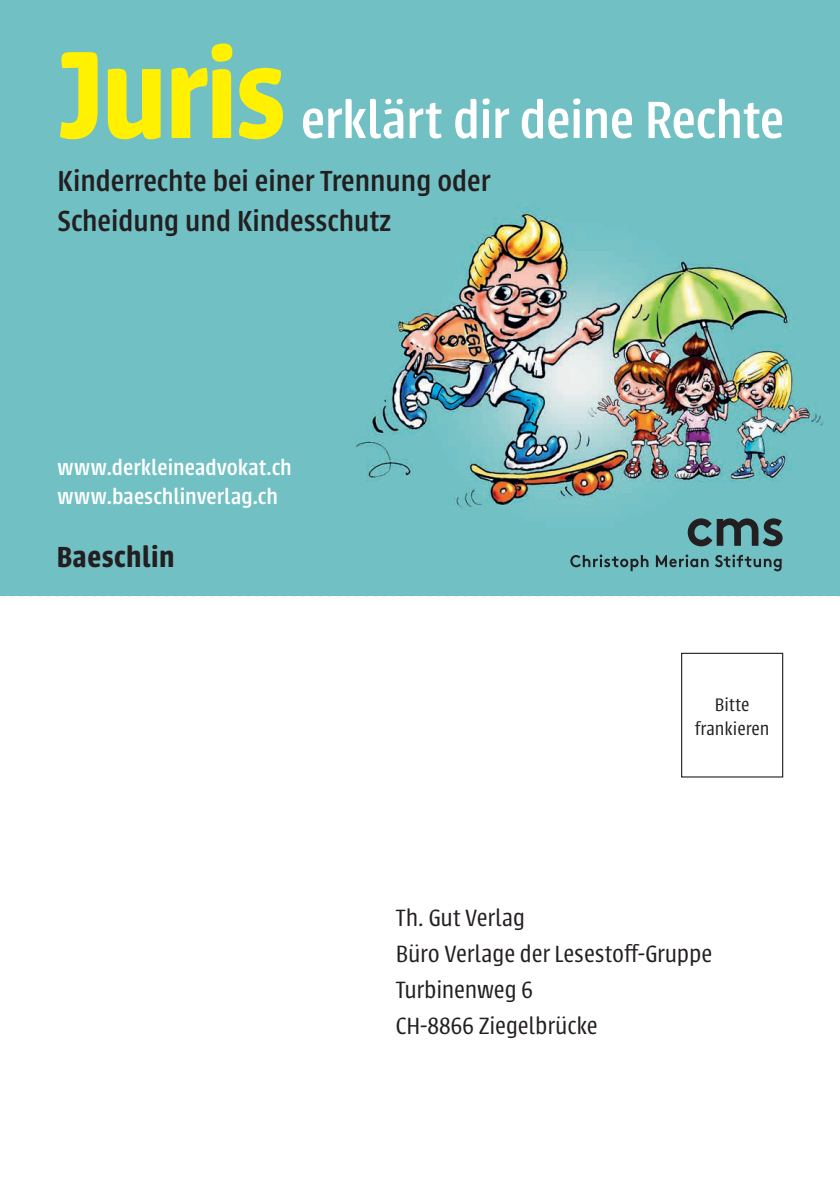
<style>
.page{position:relative;width:840px;height:1191px;background:#fff}
.page>*{position:absolute;margin:0;border:0;box-sizing:border-box;transform-origin:0 0}
.t1{font:600 136.6px "Urbana";letter-spacing:-.015em;color:#fff101}
.t2{font:500 57.6px "Urbana";letter-spacing:-.005em;color:#fff}
.t3{font:500 32px/40px "Urbana";color:#231f20}
.t4{font:600 32px "Urbana";letter-spacing:.02em;color:#231f20}
.t5{font:300 26px/36px "Urbana";letter-spacing:-.005em;color:#231f20}
.t6{font:500 24px/28.8px "Urbana";letter-spacing:.005em;color:#fff}
.t7{font:300 20px/24px "Urbana";color:#231f20;text-align:center}
</style>
<div class="page">
<svg style="left:0;top:595px;width:839px;height:1px"></svg>
<div style="left:680px;top:653px;width:102px;height:124px;border:1px solid #231f20"></div>
<img style="left:0;top:0;width:839px;height:595px">
<svg style="left:570px;top:554px;width:211px;height:17px"></svg>
<svg style="left:687px;top:518px;width:95px;height:28px"></svg>
<h1 class="t1" style="left:57px;top:18px;width:230px">Juris</h1>
<h2 class="t2" style="left:300px;top:88px;width:484px">erklärt dir deine Rechte</h2>
<p class="t3" style="left:58px;top:161px;width:434px">Kinderrechte bei einer Trennung oder<br>Scheidung und Kindesschutz</p>
<p class="t6" style="left:58px;top:453px;width:235px">www.derkleineadvokat.ch www.baeschlinverlag.ch</p>
<p class="t4" style="left:57px;top:539px;width:119px">Baeschlin</p>
<p class="t7" style="left:694px;top:692px;width:76px">Bitte frankieren</p>
<p class="t5" style="left:395px;top:899px;width:318px">Th. Gut Verlag<br>Büro Verlage der Lesestoff-Gruppe<br>Turbinenweg 6<br>CH-8866 Ziegelbrücke</p>
</div>
